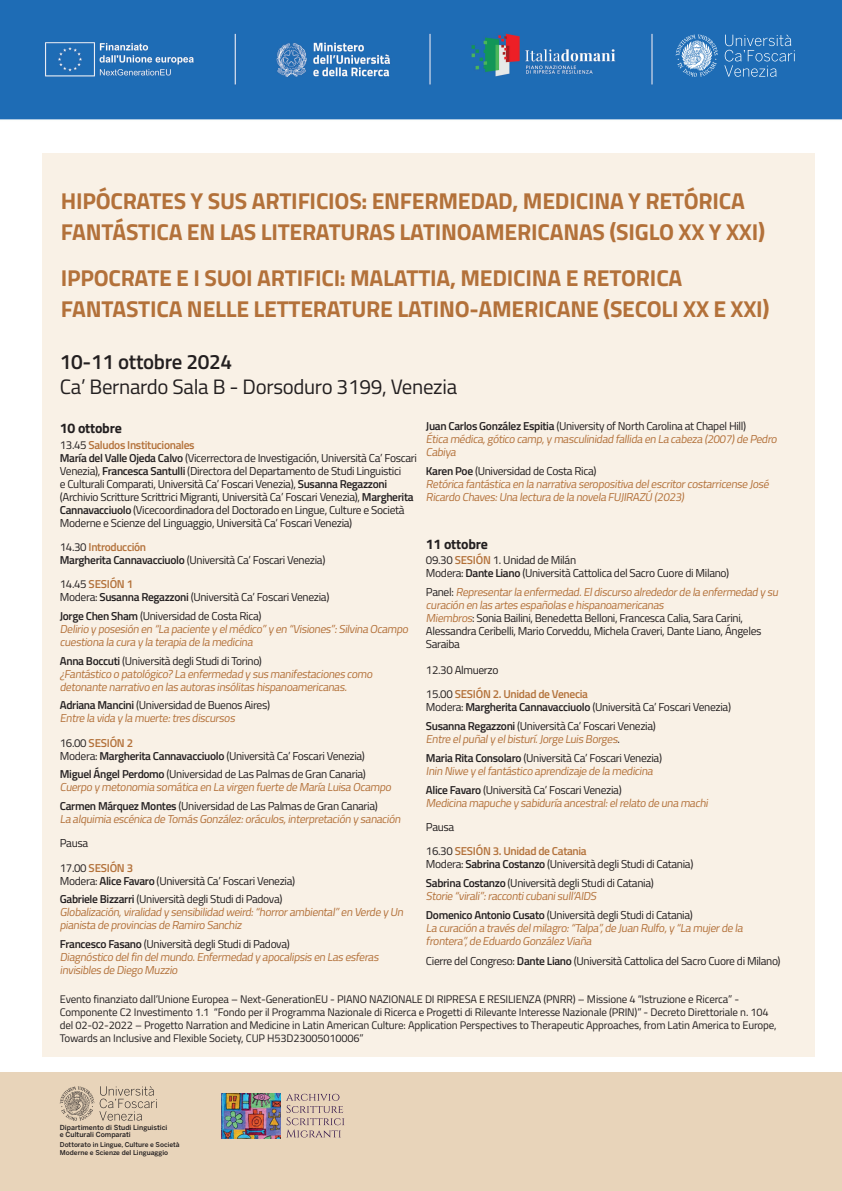
<style>
.page{position:relative;width:842px;height:1191px;background:#fff}
.page>*{position:absolute;margin:0;border:0;box-sizing:border-box;transform-origin:0 0}
.t1{font:700 23px/31px "Titillium Web";letter-spacing:-.01em;color:#b3713a}
.t2{font:20.9px "Titillium Web";letter-spacing:-.015em;color:#231f20}
.t3{font:600 20.9px "Titillium Web";letter-spacing:-.015em;color:#231f20}
.t4{font:700 14px "Titillium Web";letter-spacing:-.015em;color:#231f20}
.t5{font:11.5px/13px "Titillium Web";letter-spacing:-.03em;color:#b3713a}
.t6{font:11.5px/13px "Titillium Web";letter-spacing:-.03em;color:#231f20}
.t7{font:600 11.5px/24.3px "Titillium Web";letter-spacing:-.03em;color:#b3713a}
.t8{font:11px/13.2px "Titillium Web";letter-spacing:-.015em;color:#231f20}
.t9{font:500 7px/7px "Benton Sans";color:#231f20}
.t10{font:500 6.7px/8px "Benton Sans";color:#231f20}
.s1{font-weight:600;color:#b3713a}
.s2{font-weight:600}
.s3{font-weight:600;color:#231f20}
.s4{color:#231f20}
.s5{color:#b3713a}
.s6{font-weight:400;color:#231f20}
</style>
<div class="page">
<div style="left:0;top:1072px;width:842px;height:119px;background:#e8d4ba"></div>
<div style="left:43px;top:153px;width:772px;height:903px;background:#f9f1e6"></div>
<div style="left:0;top:0;width:842px;height:120px;background:#1e6cb5"></div>
<svg style="left:676px;top:35px;width:42px;height:42px;background:#689ccd"></svg>
<svg style="left:724px;top:35px;width:71px;height:42px;background:#387dbd"></svg>
<img style="left:222px;top:1093px;width:59px;height:45px">
<svg style="left:286px;top:1093px;width:58px;height:44px"></svg>
<svg style="left:60px;top:1086px;width:97px;height:35px"></svg>
<h1 class="t1" style="left:61px;top:185px;width:706px">HIPÓCRATES Y SUS ARTIFICIOS: ENFERMEDAD, MEDICINA Y RETÓRICA<br>FANTÁSTICA EN LAS LITERATURAS LATINOAMERICANAS (SIGLO XX Y XXI)</h1>
<h1 class="t1" style="left:61px;top:261px;width:710px">IPPOCRATE E I SUOI ARTIFICI: MALATTIA, MEDICINA E RETORICA<br>FANTASTICA NELLE LETTERATURE LATINO-AMERICANE (SECOLI XX E XXI)</h1>
<h2 class="t3" style="left:60px;top:346px;width:174px">10-11 ottobre 2024</h2>
<h2 class="t2" style="left:60px;top:371px;width:399px">Ca’ Bernardo Sala B - Dorsoduro 3199, Venezia</h2>
<p class="t4" style="left:60px;top:417px;width:63px">10 ottobre</p>
<p class="t6" style="left:60px;top:437px;width:359px">13.45 <span class="s1">Saludos Institucionales<br></span><span class="s2">María del Valle Ojeda Calvo</span> (Vicerrectora de Investigación, Università Ca’ Foscari Venezia), <span class="s2">Francesca Santulli</span> (Directora del Departamento de Studi Linguistici<br>e Culturali Comparati, Università Ca’ Foscari Venezia), <span class="s2">Susanna Regazzoni </span>(Archivio Scritture Scrittrici Migranti, Università Ca’ Foscari Venezia), <span class="s2">Margherita Cannavacciuolo</span> (Vicecoordinadora del Doctorado en Lingue, Culture e Società Moderne e Scienze del Linguaggio, Università Ca’ Foscari Venezia)</p>
<p class="t6" style="left:60px;top:540px;width:267px">14.30 <span class="s1">Introducción<br></span><span class="s2">Margherita Cannavacciuolo</span> (Università Ca’ Foscari Venezia)</p>
<p class="t6" style="left:60px;top:577px;width:271px">14.45 <span class="s1">SESIÓN 1<br></span>Modera: <span class="s2">Susanna Regazzoni</span> (Università Ca’ Foscari Venezia)</p>
<p class="t5" style="left:60px;top:609px;width:352px"><span class="s3">Jorge Chen Sham</span> <span class="s4">(Universidad de Costa Rica)<br></span>Delirio y posesión en “La paciente y elmédico”y en “Visiones”:Silvina Ocampo cuestiona la cura y la terapia de la medicina</p>
<p class="t5" style="left:60px;top:653px;width:316px"><span class="s3">Anna Boccuti</span> <span class="s4">(Università degli Studi di Torino)<br></span>¿Fantástico o patológico? La enfermedad y sus manifestaciones como detonante narrativo en las autoras insólitas hispanoamericanas.</p>
<p class="t5" style="left:60px;top:698px;width:212px"><span class="s3">Adriana Mancini</span> <span class="s4">(Universidad de Buenos Aires)<br></span>Entre la vida y la muerte:tres discursos</p>
<p class="t6" style="left:60px;top:735px;width:307px">16.00 <span class="s1">SESIÓN 2<br></span>Modera: <span class="s2">Margherita Cannavacciuolo</span> (Università Ca’ Foscari Venezia)</p>
<p class="t5" style="left:60px;top:767px;width:335px"><span class="s3">Miguel Ángel Perdomo</span> <span class="s4">(Universidad de Las Palmas de Gran Canaria)<br></span>Cuerpo y metonomia somática en La virgen fuerte de María Luisa Ocampo</p>
<p class="t5" style="left:60px;top:799px;width:344px"><span class="s3">Carmen Márquez Montes</span> <span class="s4">(Universidad de Las Palmas de Gran Canaria)<br></span>La alquimia escénica de Tomás González:oráculos,interpretación y sanación</p>
<p class="t6" style="left:60px;top:830px;width:75px;line-height:24.3px">Pausa<br>17.00 <span class="s1">SESIÓN 3</span></p>
<p class="t6" style="left:60px;top:870px;width:237px;line-height:18.7px">Modera: <span class="s2">Alice Favaro</span> (Università Ca’ Foscari Venezia)<br><span class="s2">Gabriele Bizzarri</span> (Università degli Studi di Padova)</p>
<p class="t5" style="left:60px;top:905px;width:347px">Globalización,viralidad y sensibilidad weird:“horrorambiental”en Verde y Un pianista de provincias de Ramiro Sanchiz</p>
<p class="t5" style="left:60px;top:937px;width:323px"><span class="s3">Francesco Fasano</span> <span class="s4">(Università degli Studi di Padova)<br></span>Diagnóstico delfin delmundo.Enfermedad y apocalipsis en Las esferas invisibles de Diego Muzzio</p>
<p class="t5" style="left:426px;top:419px;width:355px"><span class="s3">Juan Carlos González Espitia</span> <span class="s4">(University of North Carolina at Chapel Hill)<br></span>Ética médica,gótico camp,y masculinidad fallida en La cabeza (2007)de Pedro<br>Cabiya</p>
<p class="t5" style="left:426px;top:463px;width:347px"><span class="s3">Karen Poe</span> <span class="s4">(Universidad de Costa Rica)<br></span>Retórica fantástica en la narrativa seropositiva delescritorcostarricense José<br>Ricardo Chaves:Una lectura de la novela FUJIRAZÚ (2023)</p>
<p class="t4" style="left:426px;top:533px;width:63px">11 ottobre</p>
<p class="t6" style="left:426px;top:553px;width:305px">09.30 <span class="s1">SESIÓN</span> 1. Unidad de Milán<br>Modera: <span class="s2">Dante Liano</span> (Università Cattolica del Sacro Cuore di Milano)</p>
<p class="t6" style="left:426px;top:585px;width:356px">P a n e l : <span class="s5">Representarla enfermedad.Eldiscurso alrededorde la enfermedad y su curación en las artes españolas e hispanoamericanas<br>Miembros</span>: Sonia Bailini, Benedetta Belloni, Francesca Calia, Sara Carini, Alessandra Ceribelli, Mario Corveddu, Michela Craveri, Dante Liano, Ángeles Saraiba</p>
<p class="t7" style="left:426px;top:657px;width:164px"><span class="s6">12.30 Almuerzo<br>15.00</span> SESIÓN 2. Unidad de Venecia</p>
<p class="t6" style="left:426px;top:697px;width:307px;line-height:18.7px">Modera: <span class="s2">Margherita Cannavacciuolo</span> (Università Ca’ Foscari Venezia)<br><span class="s2">Susanna Regazzoni</span> (Università Ca’ Foscari Venezia)</p>
<p class="t5" style="left:426px;top:729px;width:238px;line-height:18.7px">Entre elpuñaly elbisturí.Jorge Luis Borges<span class="s4">.<br></span><span class="s3">Maria Rita Consolaro</span> <span class="s4">(Università Ca’ Foscari Venezia)</span></p>
<p class="t5" style="left:426px;top:761px;width:231px;line-height:18.7px">Inin Niwe y elfantástico aprendizaje de la medicina<br><span class="s3">Alice Favaro</span> <span class="s4">(Università Ca’ Foscari Venezia)</span></p>
<p class="t5" style="left:426px;top:795px;width:286px">Medicina mapuche y sabiduría ancestral:elrelato de una machi</p>
<p class="t7" style="left:426px;top:814px;width:162px"><span class="s6">Pausa<br>16.30</span> SESIÓN 3. Unidad de Catania</p>
<p class="t6" style="left:426px;top:854px;width:269px;line-height:18.7px">Modera: <span class="s2">Sabrina Costanzo</span> (Università degli Studi di Catania)<br><span class="s2">Sabrina Costanzo</span> (Università degli Studi di Catania)</p>
<p class="t5" style="left:426px;top:886px;width:268px;line-height:18.7px">Storie “virali”:racconticubanisull’AIDS<br><span class="s3">Domenico Antonio Cusato</span> <span class="s4">(Università degli Studi di Catania)</span></p>
<p class="t5" style="left:426px;top:920px;width:321px">La curación a través delmilagro:“Talpa”,de Juan Rulfo,y “La mujerde la frontera”,de Eduardo González Viaña</p>
<p class="t6" style="left:426px;top:953px;width:356px">Cierre del Congreso: <span class="s2">Dante Liano</span> (Università Cattolica del Sacro Cuore di Milano)</p>
<p class="t8" style="left:60px;top:992px;width:718px">Evento finanziato dall’Unione Europea – Next-GenerationEU - PIANO NAZIONALE DI RIPRESA E RESILIENZA (PNRR) – Missione 4 “Istruzione e Ricerca” - Componente C2 Investimento 1.1 “Fondo per il Programma Nazionale di Ricerca e Progetti di Rilevante Interesse Nazionale (PRIN)” - Decreto Direttoriale n. 104 del 02-02-2022 – Progetto Narration and Medicine in Latin American Culture: Application Perspectives to Therapeutic Approaches, from Latin America to Europe, Towards an Inclusive and Flexible Society, CUP H53D23005010006”</p>
<p class="t9" style="left:60px;top:1124px;width:109px">Dipartimento di Studi Linguistici e Culturali Comparati</p>
<p class="t10" style="left:60px;top:1140px;width:121px">Dottorato in Lingue, Culture e Società<br>Moderne e Scienze del Linguaggio</p>
</div>
